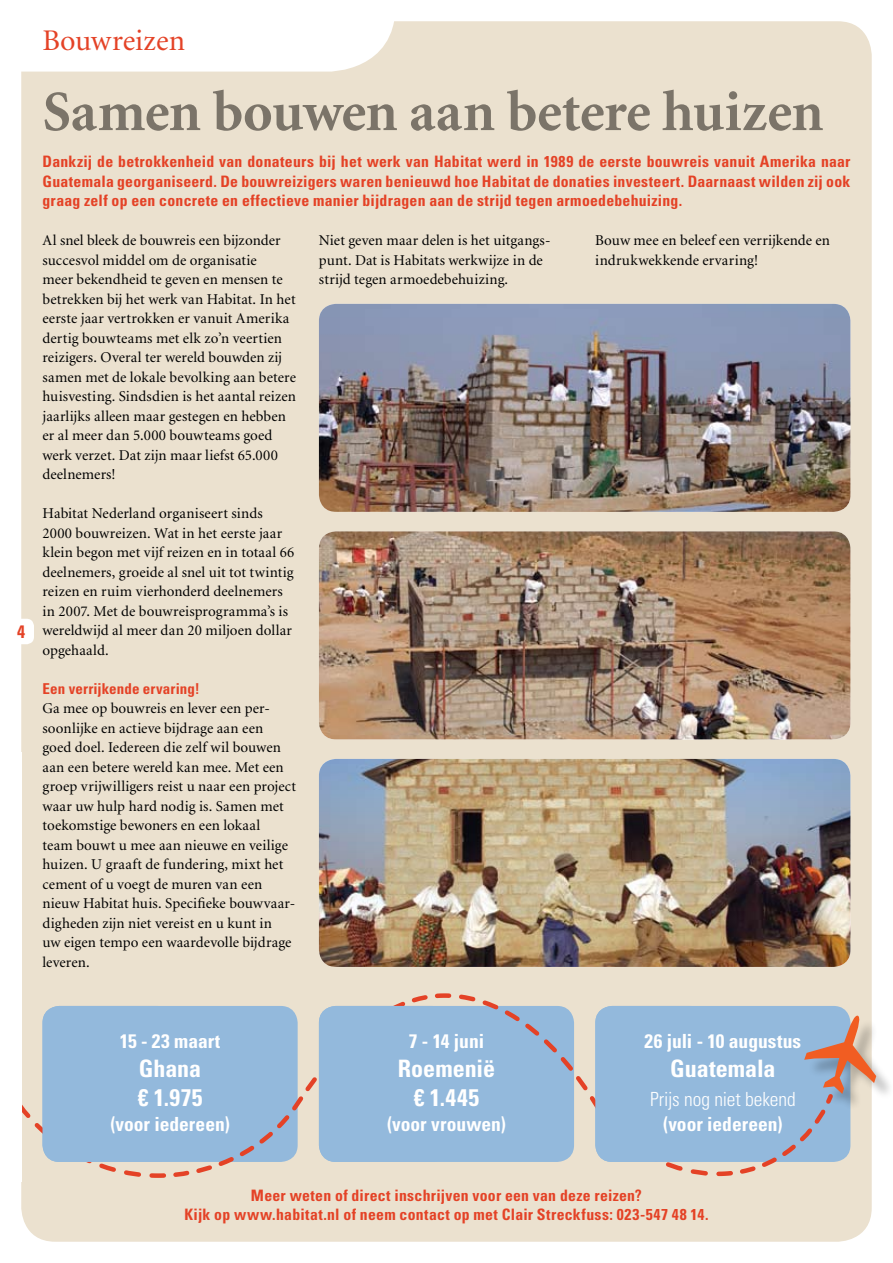
<style>
.page{position:relative;width:893px;height:1263px;background:#fff}
.page>*{position:absolute;margin:0;border:0;box-sizing:border-box;transform-origin:0 0}
.t1{font:700 57px "Minion LT";letter-spacing:-.01em;color:#7b7469}
.t2{font:30px "Minion LT";letter-spacing:-.005em;color:#e44226}
.t3{font:700 condensed 24px/28.8px "Univers LT Std";color:#fff}
.t4{font:700 condensed 19.5px "Univers LT Std";color:#fff}
.t5{font:300 condensed 19.5px "Univers LT Std";letter-spacing:-.005em;color:#fff}
.t6{font:700 condensed 18px "Univers LT Std";color:#e44226}
.t7{font:700 condensed 15.75px/19.5px "Univers LT Std";letter-spacing:.015em;color:#e44226;text-align:justify}
.t8{font:15px/19.5px "Minion LT";letter-spacing:.005em;color:#000}
.t9{font:700 condensed 15px "Univers LT Std";letter-spacing:.005em;color:#e44226}
</style>
<div class="page">
<div style="left:21px;top:21px;width:851px;height:1221px;background:#ebe1cf;border-radius:34px"></div>
<div style="left:21px;top:21px;width:374px;height:51px;background:#fff"></div>
<svg style="left:21px;top:991px;width:815px;height:189px"></svg>
<div style="left:806px;top:1017px;width:87px;height:108px;background:#000;opacity:.25"></div>
<svg style="left:804px;top:1015px;width:72px;height:79px;background:#bba7a5"></svg>
<div style="left:595px;top:1006px;width:112px;height:156px;background:#93b9dc;border-radius:17px"></div>
<div style="left:319px;top:1006px;width:129px;height:156px;background:#93b9dc;border-radius:17px"></div>
<div style="left:43px;top:1006px;width:131px;height:156px;background:#93b9dc;border-radius:17px"></div>
<img style="left:319px;top:304px;width:531px;height:208px">
<img style="left:319px;top:759px;width:531px;height:208px">
<img style="left:319px;top:531px;width:531px;height:208px">
<div style="left:9px;top:619px;width:25px;height:25px;background:#fff;border-radius:8px"></div>
<p class="t6" style="left:17px;top:620px;width:9px">4</p>
<h2 class="t2" style="left:43px;top:26px;width:144px">Bouwreizen</h2>
<h1 class="t1" style="left:43px;top:82px;width:783px">Samen bouwen aan betere huizen</h1>
<p class="t7" style="left:43px;top:152px;width:809px">Dankzij de betrokkenheid van donateurs bij het werk van Habitat werd in 1989 de eerste bouwreis vanuit Amerika naar Guatemala georganiseerd. De bouwreizigers waren benieuwd hoe Habitat de donaties investeert. Daarnaast wilden zij ook graag zelf op een concrete en effectieve manier bijdragen aan de strijd tegen armoedebehuizing.</p>
<p class="t8" style="left:43px;top:231px;width:255px">Al snel bleek de bouwreis een bijzonder succesvol middel om de organisatie<br>meer bekendheid te geven en mensen te betrekken bij het werk van Habitat. In het eerste jaar vertrokken er vanuit Amerika dertig bouwteams met elk zo’n veertien reizigers. Overal ter wereld bouwden zij samen met de lokale bevolking aan betere huisvesting. Sindsdien is het aantal reizen jaarlijks alleen maar gestegen en hebben er al meer dan 5.000 bouwteams goed werk verzet. Dat zijn maar liefst 65.000 deelnemers!</p>
<p class="t8" style="left:43px;top:504px;width:253px">Habitat Nederland organiseert sinds 2000 bouwreizen. Wat in het eerste jaar klein begon met vijf reizen en in totaal 66 deelnemers, groeide al snel uit tot twintig reizen en ruim vierhonderd deelnemers in 2007. Met de bouwreisprogramma’s is wereldwijd al meer dan 20 miljoen dollar opgehaald.</p>
<p class="t9" style="left:43px;top:679px;width:159px">Een verrijkende ervaring!</p>
<p class="t8" style="left:43px;top:699px;width:255px">Ga mee op bouwreis en lever een per&shy;soonlijke en actieve bijdrage aan een<br>goed doel. Iedereen die zelf wil bouwen aan een betere wereld kan mee. Met een groep vrijwilligers reist u naar een project waar uw hulp hard nodig is. Samen met toekomstige bewoners en een lokaal<br>team bouwt u mee aan nieuwe en veilige huizen. U graaft de fundering, mixt het cement of u voegt de muren van een nieuw Habitat huis. Specifieke bouwvaar&shy;digheden zijn niet vereist en u kunt in<br>uw eigen tempo een waardevolle bijdrage leveren.</p>
<p class="t8" style="left:319px;top:231px;width:233px">Niet geven maar delen is het uitgangs&shy;punt. Dat is Habitats werkwijze in de strijd tegen armoedebehuizing.</p>
<p class="t8" style="left:595px;top:231px;width:236px">Bouw mee en beleef een verrijkende en indrukwekkende ervaring!</p>
<h3 class="t4" style="left:120px;top:1029px;width:102px">15 - 23 maart</h3>
<h3 class="t3" style="left:138px;top:1054px;width:66px">Ghana € 1.975</h3>
<h3 class="t4" style="left:110px;top:1112px;width:121px">(voor iedereen)</h3>
<h3 class="t4" style="left:409px;top:1029px;width:77px">7 - 14 juni</h3>
<h3 class="t3" style="left:398px;top:1054px;width:99px;text-align:center">Roemenië € 1.445</h3>
<h3 class="t4" style="left:387px;top:1112px;width:120px">(voor vrouwen)</h3>
<h3 class="t4" style="left:645px;top:1029px;width:158px">26 juli - 10 augustus</h3>
<h3 class="t3" style="left:670px;top:1054px;width:107px">Guatemala</h3>
<h3 class="t5" style="left:650px;top:1087px;width:147px">Prijs nog niet bekend</h3>
<h3 class="t4" style="left:663px;top:1112px;width:121px">(voor iedereen)</h3>
<p class="t7" style="left:184px;top:1185px;width:526px;text-align:center">Meer weten of direct inschrijven voor een van deze reizen?<br>Kijk op www.habitat.nl of neem contact op met Clair Streckfuss: 023-547 48 14.</p>
</div>
